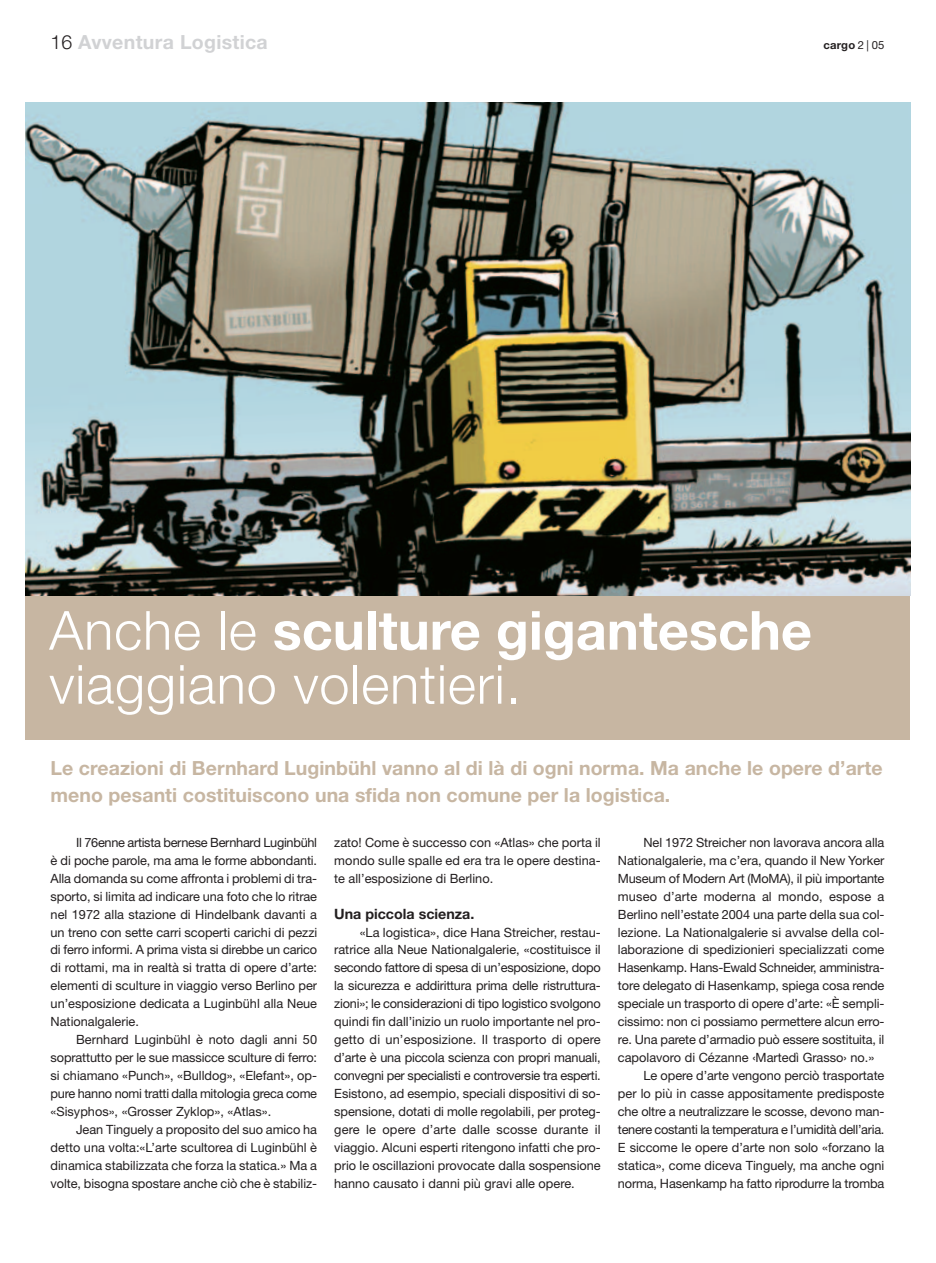
<style>
.page{position:relative;width:936px;height:1263px;background:#fff}
.page>*{position:absolute;margin:0;border:0;box-sizing:border-box;transform-origin:0 0}
.t1{font:300 54px/54px "Helvetica Neue LT";letter-spacing:.015em;color:#fff}
.t2{font:700 19.5px/26.8px "Helvetica Neue LT";letter-spacing:.005em;color:#c7b6a2}
.t3{font:700 19.5px "Helvetica Neue LT";letter-spacing:.015em;color:#d1d2d4}
.t4{font:700 14.25px "Helvetica Neue LT";color:#231f20}
.t5{font:12.75px/18px "Helvetica Neue LT";color:#231f20;text-align:justify}
.t6{font:12.75px "Helvetica Neue LT";letter-spacing:-.02em;color:#231f20}
.t7{font:700 11.25px "Helvetica Neue LT";letter-spacing:.015em;color:#231f20}
.s1{font-weight:300;color:#231f20}
.s2{font-weight:400}
.s3{font-weight:700}
</style>
<div class="page">
<img style="left:25px;top:103px;width:884px;height:493px">
<div style="left:25px;top:596px;width:884px;height:143px;background:#c7b6a2"></div>
<h2 class="t3" style="left:51px;top:35px;width:219px"><span class="s1">16</span> Avventura Logistica</h2>
<p class="t7" style="left:823px;top:41px;width:62px">cargo <span class="s2">2 | 05</span></p>
<h1 class="t1" style="left:49px;top:609px;width:764px">Anche le <span class="s3">sculture gigantesche </span>viaggiano volentieri.</h1>
<h2 class="t2" style="left:51px;top:757px;width:833px">Le creazioni di Bernhard Luginbühl vanno al di là di ogni norma. Ma anche le opere d’arte meno pesanti costituiscono una sfida non comune per la logistica.</h2>
<p class="t5" style="left:51px;top:835px;width:268px;text-indent:26px">Il 76enne artista bernese Bernhard Luginbühl è di poche parole, ma ama le forme abbondanti.<br>Alla domanda su come affronta i problemi di tra&shy;sporto, si limita ad indicare una foto che lo ritrae nel 1972 alla stazione di Hindelbank davanti a un treno con sette carri scoperti carichi di pezzi di ferro informi. A prima vista si direbbe un carico di rottami, ma in realtà si tratta di opere d’arte: elementi di sculture in viaggio verso Berlino per un’esposizione dedicata a Luginbühl alla Neue Nationalgalerie.</p>
<p class="t5" style="left:51px;top:1032px;width:268px;text-indent:26px">Bernhard Luginbühl è noto dagli anni 50 soprattutto per le sue massicce sculture di ferro: si chiamano «Punch», «Bulldog», «Elefant», op&shy;pure hanno nomi tratti dalla mitologia greca come «Sisyphos», «Grosser Zyklop», «Atlas».</p>
<p class="t5" style="left:51px;top:1121px;width:268px;text-indent:26px">Jean Tinguely a proposito del suo amico ha detto una volta:«L’arte scultorea di Luginbühl è dinamica stabilizzata che forza la statica.» Ma a volte, bisogna spostare anche ciò che è stabiliz-</p>
<p class="t5" style="left:643px;top:835px;width:242px">Nel 1972 Streicher non lavorava ancora alla</p>
<p class="t5" style="left:618px;top:853px;width:268px">Nationalgalerie, ma c’era, quando il New Yorker</p>
<p class="t6" style="left:618px;top:874px;width:268px">Museum of Modern Art (MoMA), il più importante</p>
<p class="t5" style="left:618px;top:888px;width:268px">museo d’arte moderna al mondo, espose a</p>
<p class="t5" style="left:618px;top:906px;width:268px">Berlino nell’estate 2004 una parte della sua col-</p>
<p class="t5" style="left:618px;top:924px;width:268px">lezione. La Nationalgalerie si avvalse della col-</p>
<p class="t5" style="left:618px;top:942px;width:268px">laborazione di spedizionieri specializzati come</p>
<p class="t6" style="left:618px;top:963px;width:268px">Hasenkamp. Hans-Ewald Schneider, amministra-</p>
<p class="t5" style="left:618px;top:978px;width:268px">tore delegato di Hasenkamp, spiega cosa rende</p>
<p class="t5" style="left:618px;top:996px;width:268px">speciale un trasporto di opere d’arte: «È sempli-</p>
<p class="t5" style="left:618px;top:1014px;width:268px">cissimo: non ci possiamo permettere alcun erro-</p>
<p class="t5" style="left:618px;top:1032px;width:268px">re. Una parete d’armadio può essere sostituita, il</p>
<p class="t5" style="left:618px;top:1050px;width:258px">capolavoro di Cézanne ‹Martedì Grasso› no.»</p>
<p class="t5" style="left:643px;top:1068px;width:242px">Le opere d’arte vengono perciò trasportate</p>
<p class="t5" style="left:618px;top:1086px;width:268px">per lo più in casse appositamente predisposte</p>
<p class="t5" style="left:618px;top:1103px;width:268px">che oltre a neutralizzare le scosse, devono man-</p>
<p class="t6" style="left:618px;top:1125px;width:268px">tenere costanti la temperatura e l’umidità dell’aria.</p>
<p class="t5" style="left:618px;top:1139px;width:268px">E siccome le opere d’arte non solo «forzano la</p>
<p class="t5" style="left:618px;top:1157px;width:268px">statica», come diceva Tinguely, ma anche ogni</p>
<p class="t5" style="left:618px;top:1175px;width:268px">norma, Hasenkamp ha fatto riprodurre la tromba</p>
<p class="t5" style="left:334px;top:835px;width:268px">zato! Come è successo con «Atlas» che porta il mondo sulle spalle ed era tra le opere destina&shy;te all’esposizione di Berlino.</p>
<p class="t4" style="left:334px;top:908px;width:142px">Una piccola scienza.</p>
<p class="t5" style="left:334px;top:924px;width:268px;text-indent:26px">«La logistica», dice Hana Streicher, restau&shy;ratrice alla Neue Nationalgalerie, «costituisce il secondo fattore di spesa di un’esposizione, dopo la sicurezza e addirittura prima delle ristruttura&shy;zioni»; le considerazioni di tipo logistico svolgono quindi fin dall’inizio un ruolo importante nel pro&shy;getto di un’esposizione. Il trasporto di opere d’arte è una piccola scienza con propri manuali, convegni per specialisti e controversie tra esperti.<br>Esistono, ad esempio, speciali dispositivi di so&shy;spensione, dotati di molle regolabili, per proteg&shy;gere le opere d’arte dalle scosse durante il viaggio. Alcuni esperti ritengono infatti che pro&shy;prio le oscillazioni provocate dalla sospensione hanno causato i danni più gravi alle opere.</p>
</div>
